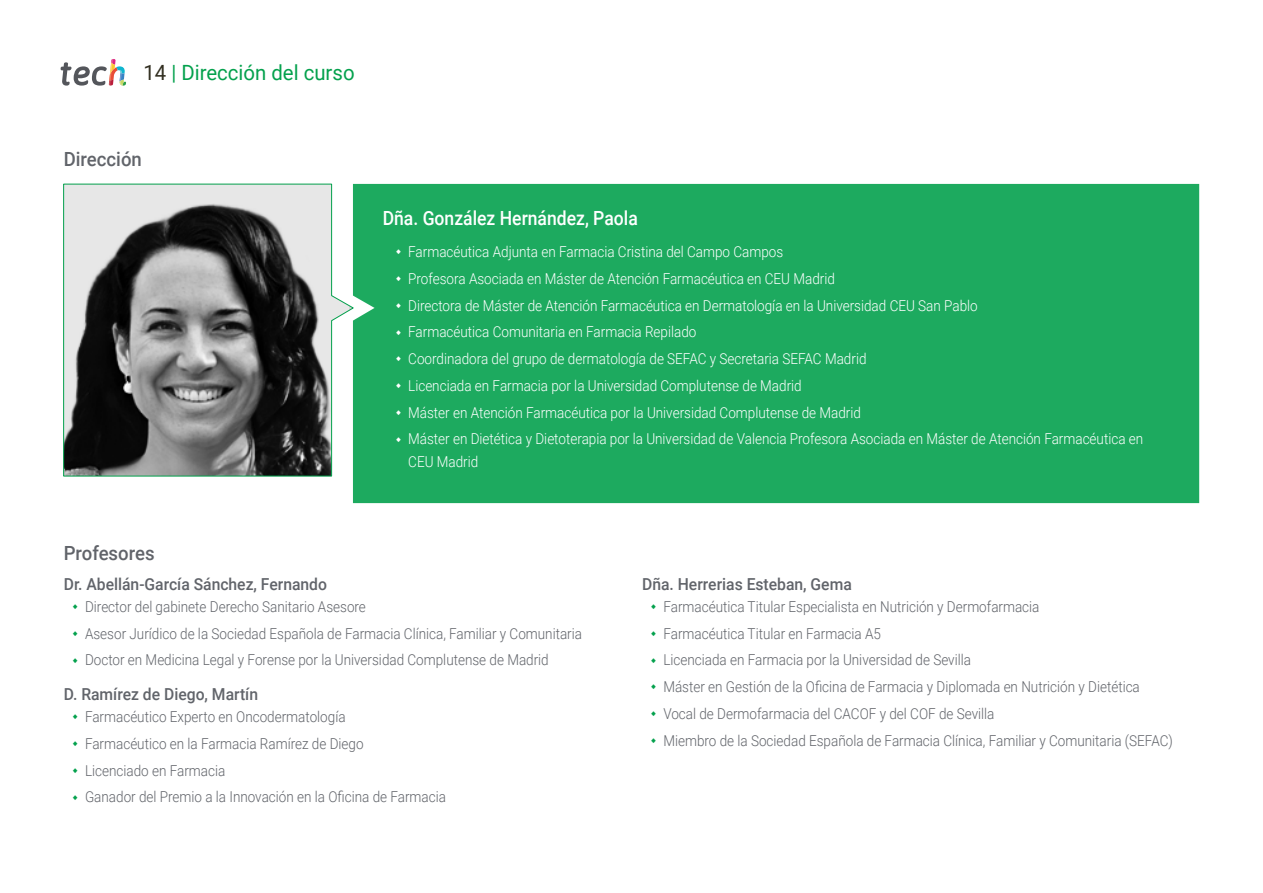
<style>
.page{position:relative;width:1263px;height:893px;background:#fff}
.page>*{position:absolute;margin:0;border:0;box-sizing:border-box;transform-origin:0 0}
.t1{font:21px "Roboto";color:#04a14d}
.t2{font:500 19.5px "Roboto";color:#fff;scale:.9 1}
.t3{font:500 19.5px "Roboto";color:#61646a;scale:.95 1}
.t4{font:500 16.5px "Roboto";color:#61646a;scale:.95 1}
.t5{font:300 15px/26.7px "Roboto";color:#61646a;scale:.9 1}
.t6{font:300 15px/26.7px "Roboto";color:#fff;scale:.9 1}
.s1{color:#312e20}
</style>
<div class="page">
<svg style="left:61px;top:59px;width:65px;height:27px"></svg>
<div style="left:353px;top:184px;width:846px;height:319px;background:#1daa5f"></div>
<svg style="left:63px;top:184px;width:291px;height:292px;background:#7b7d7c"></svg>
<svg style="left:396px;top:249px;width:5px;height:5px"></svg>
<svg style="left:396px;top:276px;width:5px;height:5px"></svg>
<svg style="left:396px;top:303px;width:5px;height:5px"></svg>
<svg style="left:396px;top:330px;width:5px;height:5px"></svg>
<svg style="left:396px;top:356px;width:5px;height:5px"></svg>
<svg style="left:396px;top:383px;width:5px;height:5px"></svg>
<svg style="left:396px;top:410px;width:5px;height:5px"></svg>
<svg style="left:396px;top:437px;width:5px;height:5px"></svg>
<h1 class="t1" style="left:144px;top:57px;width:213px"><span class="s1">14</span> | Dirección del curso</h1>
<h2 class="t3" style="left:64px;top:145px;width:84px">Dirección</h2>
<h2 class="t2" style="left:383px;top:205px;width:285px">Dña. González Hernández, Paola</h2>
<p class="t6" style="left:408px;top:238px;width:818px">Farmacéutica Adjunta en Farmacia Cristina del Campo Campos<br>Profesora Asociada en Máster de Atención Farmacéutica en CEU Madrid<br>Directora de Máster de Atención Farmacéutica en Dermatología en la Universidad CEU San Pablo<br>Farmacéutica Comunitaria en Farmacia Repilado<br>Coordinadora del grupo de dermatología de SEFAC y Secretaria SEFAC Madrid<br>Licenciada en Farmacia por la Universidad Complutense de Madrid<br>Máster en Atención Farmacéutica por la Universidad Complutense de Madrid<br>Máster en Dietética y Dietoterapia por la Universidad de Valencia Profesora Asociada en Máster de Atención Farmacéutica en</p>
<p class="t6" style="left:408px;top:448px;width:79px">CEU Madrid</p>
<h2 class="t3" style="left:64px;top:540px;width:97px">Profesores</h2>
<p class="t4" style="left:64px;top:572px;width:279px">Dr. Abellán-García Sánchez, Fernando</p>
<p class="t5" style="left:85px;top:593px;width:554px">Director del gabinete Derecho Sanitario Asesore<br>Asesor Jurídico de la Sociedad Española de Farmacia Clínica, Familiar y Comunitaria<br>Doctor en Medicina Legal y Forense por la Universidad Complutense de Madrid</p>
<p class="t4" style="left:64px;top:682px;width:206px">D. Ramírez de Diego, Martín</p>
<p class="t5" style="left:85px;top:703px;width:403px">Farmacéutico Experto en Oncodermatología<br>Farmacéutico en la Farmacia Ramírez de Diego<br>Licenciado en Farmacia<br>Ganador del Premio a la Innovación en la Oficina de Farmacia</p>
<p class="t4" style="left:642px;top:572px;width:222px">Dña. Herrerias Esteban, Gema</p>
<p class="t5" style="left:663px;top:593px;width:567px">Farmacéutica Titular Especialista en Nutrición y Dermofarmacia<br>Farmacéutica Titular en Farmacia A5<br>Licenciada en Farmacia por la Universidad de Sevilla<br>Máster en Gestión de la Oficina de Farmacia y Diplomada en Nutrición y Dietética Vocal de Dermofarmacia del CACOF y del COF de Sevilla<br>Miembro de la Sociedad Española de Farmacia Clínica, Familiar y Comunitaria (SEFAC)</p>
</div>
